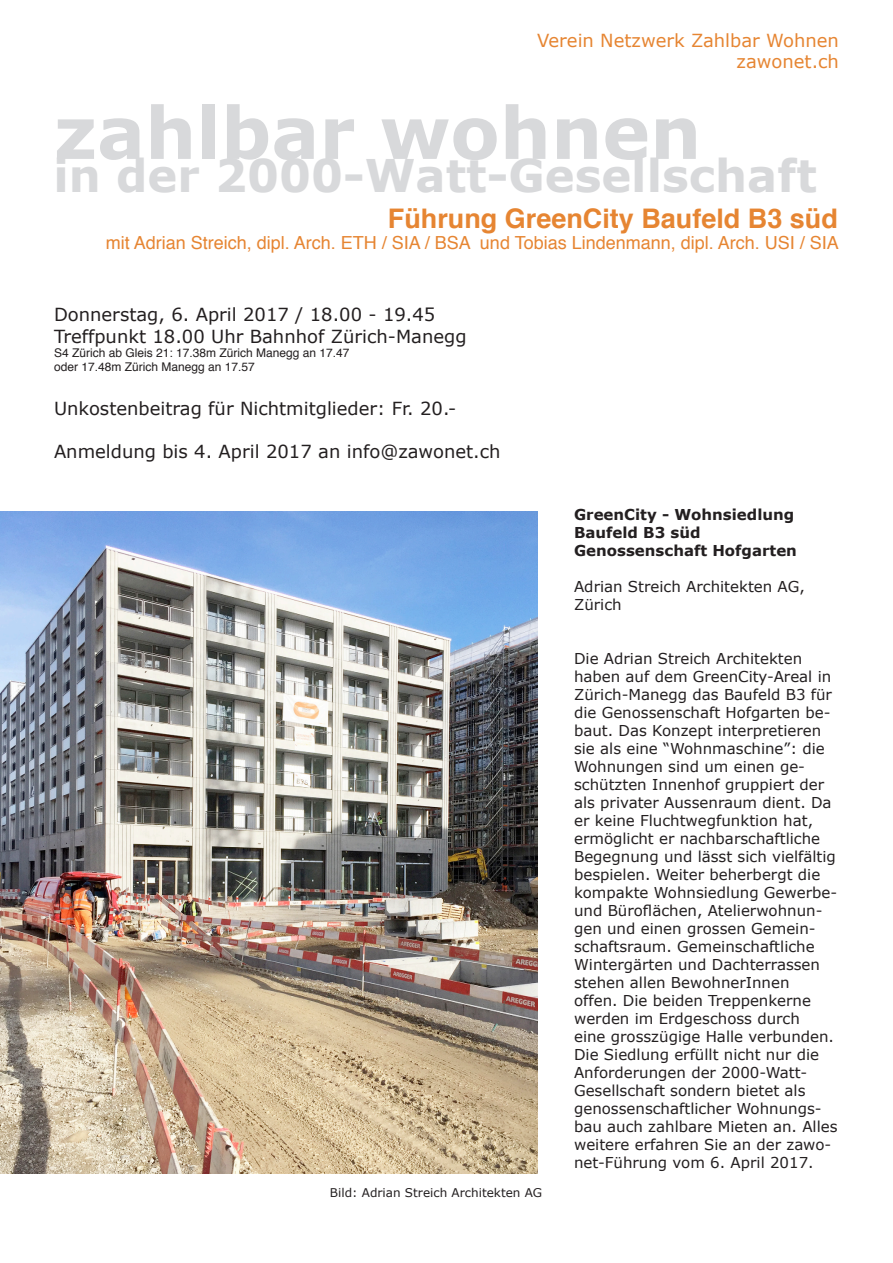
<style>
.page{position:relative;width:893px;height:1263px;background:#fff}
.page>*{position:absolute;margin:0;border:0;box-sizing:border-box;transform-origin:0 0}
.t1{font:700 72px "Verdana";color:#d8d9db}
.t2{font:700 45px "Verdana";color:#d8d9db}
.t3{font:700 27px "Helvetica";color:#e68532}
.t4{font:18px/21.6px "Verdana";color:#231f20}
.t5{font:18px "Helvetica";color:#e68532}
.t6{font:18px/21.6px "Verdana";color:#e68532;text-align:right}
.t7{font:15px/18px "Verdana";color:#231f20}
.t8{font:700 15px/18px "Verdana";color:#231f20}
.t9{font:12px/14.4px "Helvetica";color:#231f20}
.t10{font:12px "Verdana";color:#231f20}
</style>
<div class="page">
<img style="left:0;top:511px;width:538px;height:663px">
<p class="t6" style="left:537px;top:29px;width:303px">Verein Netzwerk Zahlbar Wohnen zawonet.ch</p>
<h1 class="t1" style="left:54px;top:82px;width:649px">zahlbar wohnen</h1>
<h2 class="t2" style="left:53px;top:144px;width:765px">in der 2000-Watt-Gesellschaft</h2>
<h3 class="t3" style="left:388px;top:196px;width:452px">Führung GreenCity Baufeld B3 süd</h3>
<p class="t5" style="left:106px;top:229px;width:735px">mit Adrian Streich, dipl. Arch. ETH / SIA / BSA und Tobias Lindenmann, dipl. Arch. USI / SIA</p>
<p class="t4" style="left:54px;top:303px;width:414px">Donnerstag, 6. April 2017 / 18.00 - 19.45<br>Treffpunkt 18.00 Uhr Bahnhof Zürich-Manegg</p>
<p class="t9" style="left:54px;top:346px;width:297px">S4 Zürich ab Gleis 21: 17.38m Zürich Manegg an 17.47 oder 17.48m Zürich Manegg an 17.57</p>
<p class="t4" style="left:54px;top:397px;width:404px">Unkostenbeitrag für Nichtmitglieder: Fr. 20.-</p>
<p class="t4" style="left:54px;top:440px;width:448px">Anmeldung bis 4. April 2017 an info@zawonet.ch</p>
<p class="t10" style="left:330px;top:1184px;width:214px">Bild: Adrian Streich Architekten AG</p>
<p class="t8" style="left:574px;top:505px;width:224px">GreenCity - Wohnsiedlung<br>Baufeld B3 süd<br>Genossenschaft Hofgarten</p>
<p class="t7" style="left:574px;top:577px;width:232px">Adrian Streich Architekten AG,<br>Zürich</p>
<p class="t7" style="left:574px;top:649px;width:265px">Die Adrian Streich Architekten haben auf dem GreenCity-Areal in<br>Zürich-Manegg das Baufeld B3 für die Genossenschaft Hofgarten be&shy;baut. Das Konzept interpretieren sie als eine “Wohnmaschine”: die<br>Wohnungen sind um einen ge&shy;schützten Innenhof gruppiert der als privater Aussenraum dient. Da er keine Fluchtwegfunktion hat, ermöglicht er nachbarschaftliche<br>Begegnung und lässt sich vielfältig bespielen. Weiter beherbergt die kompakte Wohnsiedlung Gewerbe&shy;und Büroflächen, Atelierwohnun&shy;gen und einen grossen Gemein&shy;schaftsraum. Gemeinschaftliche<br>Wintergärten und Dachterrassen stehen allen BewohnerInnen<br>offen. Die beiden Treppenkerne werden im Erdgeschoss durch<br>eine grosszügige Halle verbunden.<br>Die Siedlung erfüllt nicht nur die<br>Anforderungen der 2000-Watt-<br>Gesellschaft sondern bietet als genossenschaftlicher Wohnungs&shy;bau auch zahlbare Mieten an. Alles weitere erfahren Sie an der zawo&shy;net-Führung vom 6. April 2017.</p>
</div>
